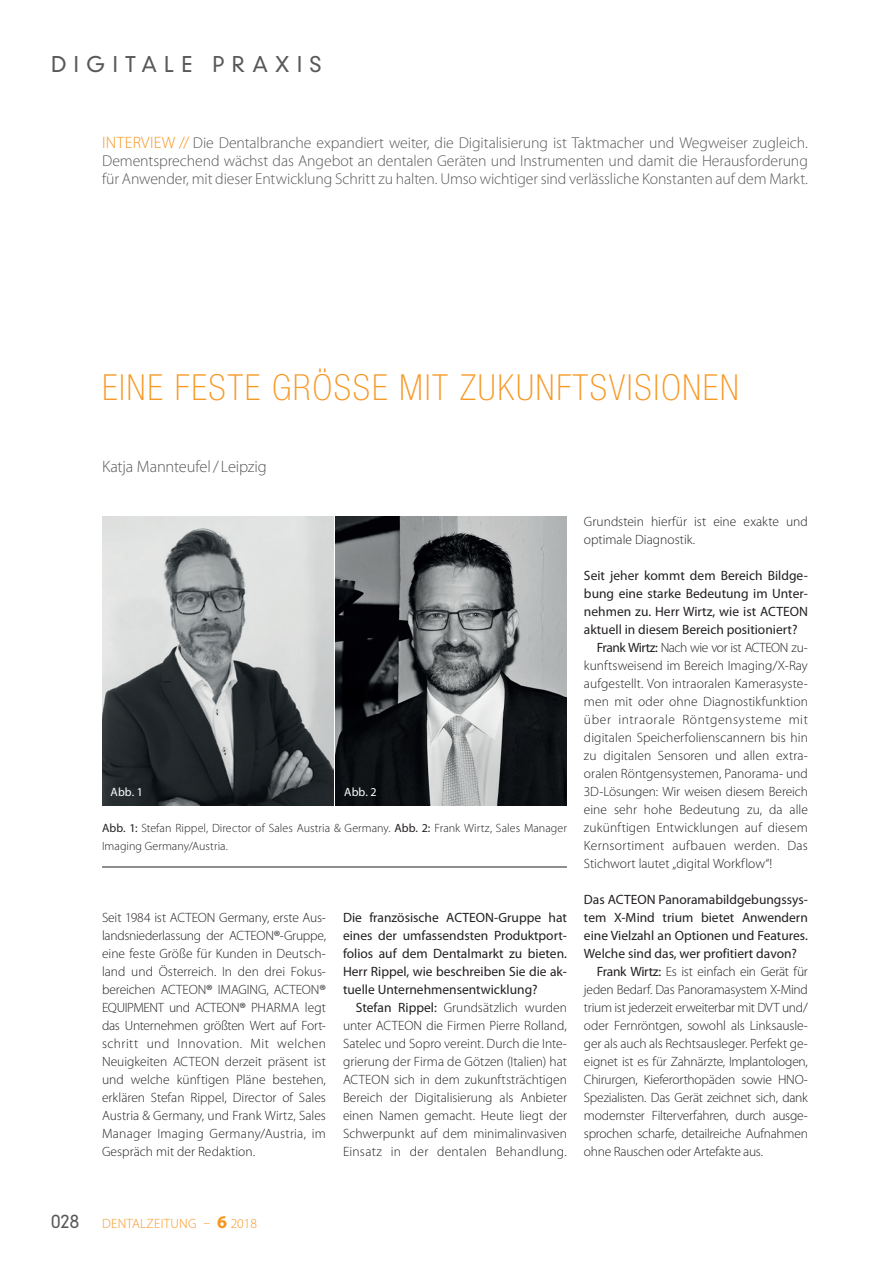
<style>
.page{position:relative;width:893px;height:1263px;background:#fff}
.page>*{position:absolute;margin:0;border:0;box-sizing:border-box;transform-origin:0 0}
.Headline{font:100 condensed 36px "Helvetica Neue";letter-spacing:.05em;color:#f79927}
.t1{font:300 21px "DIN Neuzeit Grotesk";letter-spacing:.35em;color:#57585a}
.Pagenumber{font:300 18px "DIN Neuzeit Grotesk";color:#57585a}
.Author{font:300 16.5px "Myriad Pro";letter-spacing:-.01em;color:#57585a}
.Teaser{font:300 15.75px/18px "Myriad Pro";letter-spacing:-.01em;color:#57585a;text-align:justify}
.Content{font:300 13.5px/18px "Myriad Pro";color:#231f20;text-align:justify}
.Content_1stSection{font:300 13.5px/18px "Myriad Pro";letter-spacing:.015em;color:#231f20;text-align:justify}
.Content_1stSection-2{font:13.5px/18px "Myriad Pro";color:#231f20;text-align:justify}
.t2{font:300 13.5px "Myriad Pro";letter-spacing:.02em;color:#f7951d}
.Caption_Line_down{font:300 12px/18px "Myriad Pro";letter-spacing:.005em;color:#231f20}
.Image{font:12px "Myriad Pro";letter-spacing:.01em;color:#fff}
.s1{font-size:16.5px;color:#f7951d}
.s2{font-weight:400}
.s3{font-size:16.5px}
.s4{font-weight:700;font-size:18px}
</style>
<div class="page">
<img style="left:102px;top:516px;width:231px;height:289px">
<img style="left:336px;top:516px;width:231px;height:289px">
<hr style="left:102px;top:867px;width:465px;height:1px;background:#231f20">
<h2 class="t1" style="left:51px;top:52px;width:272px">DIGITALE PRAXIS</h2>
<p class="Teaser" style="left:102px;top:133px;width:707px"><span class="s1">INTERVIEW //</span> Die Dentalbranche expandiert weiter, die Digitalisierung ist Taktmacher und Wegweiser zugleich.<br>Dementsprechend wächst das Angebot an dentalen Geräten und Instrumenten und damit die Herausforderung für Anwender, mit dieser Entwicklung Schritt zu halten. Umso wichtiger sind verlässliche Konstanten auf dem Markt.</p>
<p class="Headline" style="left:102px;top:367px;width:638px">EINE FESTE GRÖSSE MIT ZUKUNFTSVISIONEN</p>
<p class="Author" style="left:102px;top:456px;width:166px">Katja Mannteufel/ Leipzig</p>
<p class="Image" style="left:111px;top:784px;width:34px">Abb. 1</p>
<p class="Image" style="left:344px;top:784px;width:34px">Abb. 2</p>
<p class="Caption_Line_down" style="left:102px;top:819px;width:466px"><span class="s2">Abb. 1:</span> Stefan Rippel, Director of Sales Austria &amp; Germany. <span class="s2">Abb. 2:</span> Frank Wirtz, Sales Manager<br>Imaging Germany/Austria.</p>
<p class="Content_1stSection" style="left:102px;top:908px;width:225px">Seit 1984 ist ACTEON Germany, erste Aus&shy;landsniederlassung der ACTEON<span class="s3">®</span>-Gruppe, eine feste Größe für Kunden in Deutsch&shy;land und Österreich. In den drei Fokus&shy;bereichen ACTEON<span class="s3">®</span> IMAGING, ACTEON<span class="s3">® </span>EQUIPMENT und ACTEON<span class="s3">®</span> PHARMA legt das Unternehmen größten Wert auf Fort&shy;schritt und Innovation. Mit welchen Neuigkeiten ACTEON derzeit präsent ist und welche künftigen Pläne bestehen, erklären Stefan Rippel, Director of Sales Austria &amp; Germany, und Frank Wirtz, Sales Manager Imaging Germany/Austria, im Gespräch mit der Redaktion.</p>
<p class="Content_1stSection-2" style="left:343px;top:908px;width:225px">Die französische ACTEON-Gruppe hat eines der umfassendsten Produktport&shy;folios auf dem Dentalmarkt zu bieten.<br>Herr Rippel, wie beschreiben Sie die ak&shy;tuelle Unternehmensentwicklung?</p>
<p class="Content" style="left:343px;top:998px;width:225px;text-indent:13px"><span class="s2">Stefan Rippel:</span> Grundsätzlich wurden unter ACTEON die Firmen Pierre Rolland, Satelec und Sopro vereint. Durch die Inte&shy;grierung der Firma de Götzen (Italien) hat ACTEON sich in dem zukunftsträchtigen Bereich der Digitalisierung als Anbieter einen Namen gemacht. Heute liegt der Schwerpunkt auf dem minimalinvasiven Einsatz in der dentalen Behandlung.</p>
<p class="Content" style="left:584px;top:512px;width:225px">Grundstein hierfür ist eine exakte und optimale Diagnostik.</p>
<p class="Content_1stSection-2" style="left:584px;top:566px;width:225px">Seit jeher kommt dem Bereich Bildge&shy;bung eine starke Bedeutung im Unter&shy;nehmen zu. Herr Wirtz, wie ist ACTEON aktuell in diesem Bereich positioniert?</p>
<p class="Content" style="left:584px;top:638px;width:225px;text-indent:13px"><span class="s2">Frank Wirtz:</span> Nach wie vor ist ACTEON zu&shy;kunftsweisend im Bereich Imaging/X-Ray aufgestellt. Von intraoralen Kamerasyste&shy;men mit oder ohne Diagnostikfunktion über intraorale Röntgensysteme mit digitalen Speicherfolienscannern bis hin zu digitalen Sensoren und allen extra&shy;oralen Röntgensystemen, Panorama- und 3D-Lösungen: Wir weisen diesem Bereich eine sehr hohe Bedeutung zu, da alle zukünftigen Entwicklungen auf diesem Kernsortiment aufbauen werden. Das Stichwort lautet „digital Workflow“!</p>
<p class="Content_1stSection-2" style="left:584px;top:890px;width:225px">Das ACTEON Panoramabildgebungssys&shy;tem X-Mind trium bietet Anwendern eine Vielzahl an Optionen und Features.<br>Welche sind das, wer profitiert davon?</p>
<p class="Content" style="left:584px;top:962px;width:225px;text-indent:13px"><span class="s2">Frank Wirtz:</span> Es ist einfach ein Gerät für jeden Bedarf. Das Panoramasystem X-Mind trium ist jederzeit erweiterbar mit DVT und/ oder Fernröntgen, sowohl als Linksausle&shy;ger als auch als Rechtsausleger. Perfekt ge&shy;eignet ist es für Zahnärzte, Implantologen, Chirurgen, Kieferorthopäden sowie HNO-Spezialisten. Das Gerät zeichnet sich, dank modernster Filterverfahren, durch ausge&shy;sprochen scharfe, detailreiche Aufnahmen ohne Rauschen oder Artefakte aus.</p>
<p class="Pagenumber" style="left:51px;top:1210px;width:30px">028</p>
<p class="t2" style="left:102px;top:1215px;width:156px">DENTALZEITUNG – <span class="s4">6</span> 2018</p>
</div>
